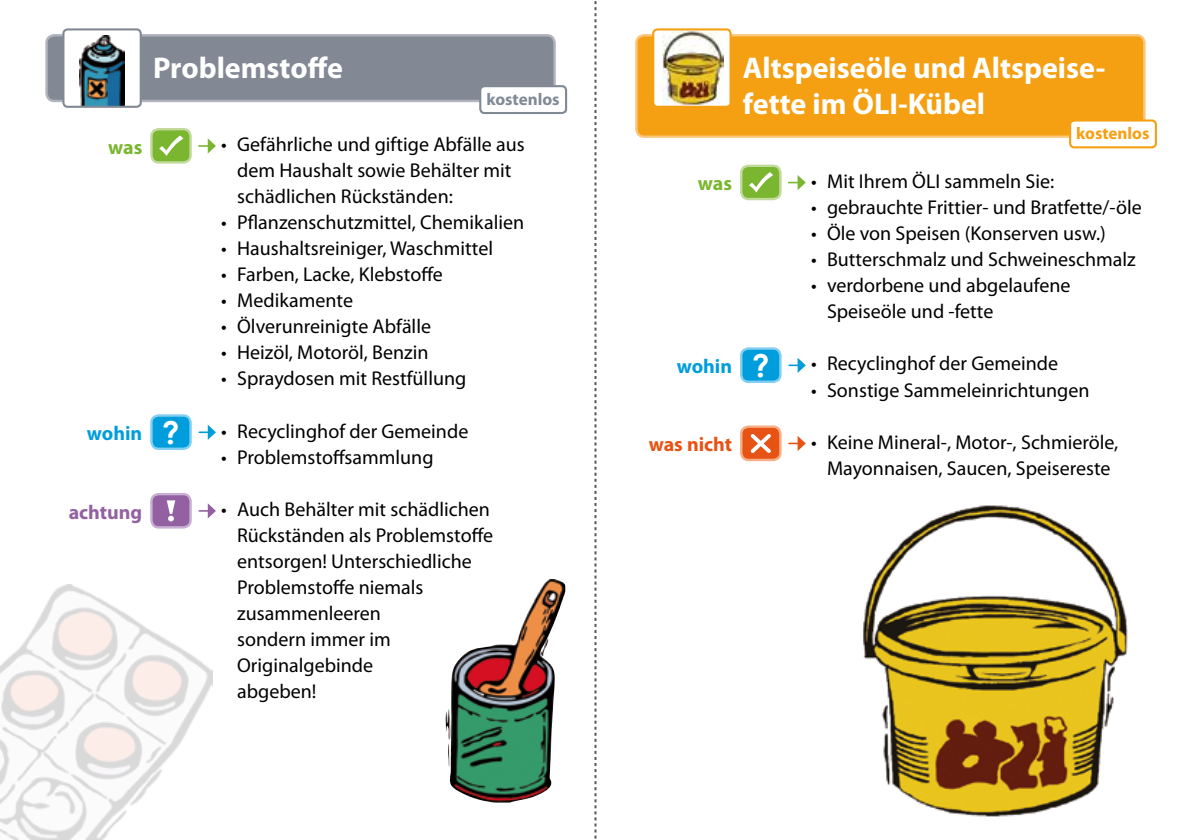
<style>
.page{position:relative;width:1191px;height:840px;background:#fff}
.page>*{position:absolute;margin:0;border:0;box-sizing:border-box;transform-origin:0 0}
.t1{font:700 30px/36px "Myriad Pro";color:#fff}
.t2{font:20px/26px "Myriad Pro";color:#000}
.t3{font:700 20px "Myriad Pro";color:#009ddc}
.t4{font:700 20px "Myriad Pro";color:#e75215}
.t5{font:700 20px "Myriad Pro";color:#9361a1}
.t6{font:700 20px "Myriad Pro";letter-spacing:-.005em;color:#7ab630}
.t7{font:700 17px "Myriad Pro";color:#818995}
.t8{font:700 17px "Myriad Pro";color:#f5a012}
.s1{font-family:"Century Gothic";font-size:31px;color:#fff}
</style>
<div class="page">
<img style="left:0;top:584px;width:212px;height:255px">
<img style="left:445px;top:579px;width:120px;height:223px">
<div style="left:47px;top:35px;width:507px;height:66px;background:#828995;border-radius:8px"></div>
<div style="left:45px;top:34px;width:511px;height:68px;border:2px solid #b2b4bd;border-radius:8px"></div>
<div style="left:636px;top:35px;width:508px;height:102px;background:#f5a012;border-radius:8px"></div>
<div style="left:635px;top:34px;width:510px;height:104px;border:2px solid #fbc77e;border-radius:8px"></div>
<svg style="left:594px;top:1px;width:2px;height:838px"></svg>
<div style="left:63px;top:29px;width:78px;height:78px;background:#fff;border-radius:4px"></div>
<img style="left:79px;top:36px;width:45px;height:69px">
<div style="left:62px;top:28px;width:80px;height:80px;border:2px solid #818995;border-radius:4px"></div>
<div style="left:653px;top:29px;width:77px;height:78px;background:#fff;border-radius:4px"></div>
<img style="left:662px;top:31px;width:61px;height:74px">
<div style="left:652px;top:28px;width:79px;height:80px;border:2px solid #f5a012;border-radius:4px"></div>
<img style="left:863px;top:505px;width:265px;height:312px">
<div style="left:480px;top:86px;width:86px;height:27px;background:#fff;border-radius:4px"></div>
<div style="left:479px;top:85px;width:88px;height:29px;border:2px solid #818995;border-radius:4px"></div>
<div style="left:1070px;top:120px;width:85px;height:27px;background:#fff;border-radius:4px"></div>
<div style="left:1069px;top:119px;width:88px;height:29px;border:2px solid #f5a012;border-radius:4px"></div>
<div style="left:151px;top:415px;width:40px;height:33px;background:#009ddc;border-radius:7px"></div>
<div style="left:150px;top:414px;width:42px;height:35px;border:2px solid #84cff1;border-radius:7px"></div>
<svg style="left:199px;top:424px;width:17px;height:15px"></svg>
<div style="left:741px;top:348px;width:39px;height:33px;background:#009ddc;border-radius:7px"></div>
<div style="left:740px;top:347px;width:41px;height:36px;border:2px solid #84cff1;border-radius:7px"></div>
<svg style="left:789px;top:357px;width:16px;height:16px"></svg>
<svg style="left:199px;top:503px;width:17px;height:15px"></svg>
<div style="left:151px;top:494px;width:40px;height:33px;background:#9361a1;border-radius:7px"></div>
<div style="left:150px;top:492px;width:42px;height:36px;border:2px solid #c7b0d3;border-radius:7px"></div>
<svg style="left:167px;top:500px;width:8px;height:21px"></svg>
<svg style="left:199px;top:138px;width:17px;height:15px"></svg>
<div style="left:151px;top:129px;width:40px;height:33px;background:#7ab630;border-radius:7px"></div>
<div style="left:150px;top:128px;width:42px;height:35px;border:2px solid #c4da9d;border-radius:7px"></div>
<svg style="left:159px;top:135px;width:24px;height:21px"></svg>
<svg style="left:789px;top:436px;width:16px;height:15px"></svg>
<div style="left:741px;top:426px;width:39px;height:33px;background:#e75215;border-radius:7px"></div>
<div style="left:740px;top:425px;width:41px;height:36px;border:2px solid #f6af85;border-radius:7px"></div>
<svg style="left:750px;top:434px;width:21px;height:19px"></svg>
<svg style="left:788px;top:175px;width:17px;height:15px"></svg>
<div style="left:741px;top:166px;width:39px;height:33px;background:#7ab630;border-radius:7px"></div>
<div style="left:740px;top:164px;width:41px;height:36px;border:2px solid #c4da9d;border-radius:7px"></div>
<svg style="left:749px;top:172px;width:24px;height:20px"></svg>
<h1 class="t1" style="left:153px;top:49px;width:191px">Problemstoffe</h1>
<h1 class="t1" style="left:743px;top:49px;width:362px">Altspeiseöle und Altspeise&shy;fette im ÖLI-Kübel</h1>
<p class="t7" style="left:486px;top:88px;width:75px">kostenlos</p>
<p class="t6" style="left:108px;top:134px;width:36px">was</p>
<p class="t3" style="left:87px;top:420px;width:94px">wohin <span class="s1">?</span></p>
<p class="t5" style="left:69px;top:498px;width:75px">achtung</p>
<p class="t2" style="left:237px;top:131px;width:289px;text-indent:-16px">• Gefährliche und giftige Abfälle aus dem Haushalt sowie Behälter mit schädlichen Rückständen:</p>
<p class="t2" style="left:221px;top:209px;width:304px">• Pflanzenschutzmittel, Chemikalien</p>
<p class="t2" style="left:221px;top:235px;width:273px">• Haushaltsreiniger, Waschmittel</p>
<p class="t2" style="left:221px;top:261px;width:223px">• Farben, Lacke, Klebstoffe</p>
<p class="t2" style="left:221px;top:287px;width:133px">• Medikamente</p>
<p class="t2" style="left:221px;top:313px;width:211px">• Ölverunreinigte Abfälle</p>
<p class="t2" style="left:221px;top:339px;width:209px">• Heizöl, Motoröl, Benzin</p>
<p class="t2" style="left:221px;top:365px;width:247px">• Spraydosen mit Restfüllung</p>
<p class="t2" style="left:221px;top:417px;width:249px">• Recyclinghof der Gemeinde</p>
<p class="t2" style="left:221px;top:443px;width:214px">• Problemstoffsammlung</p>
<p class="t2" style="left:237px;top:495px;width:257px;text-indent:-16px">• Auch Behälter mit schädlichen<br>Rückständen als Problemstoffe entsorgen! Unterschiedliche<br>Problemstoffe niemals zusammenleeren<br>sondern immer im<br>Originalgebinde<br>abgeben!</p>
<p class="t6" style="left:698px;top:170px;width:36px">was</p>
<p class="t3" style="left:677px;top:353px;width:94px">wohin <span class="s1">?</span></p>
<p class="t4" style="left:648px;top:431px;width:85px">was nicht</p>
<p class="t8" style="left:1076px;top:122px;width:75px">kostenlos</p>
<p class="t2" style="left:811px;top:168px;width:245px">• Mit Ihrem ÖLI sammeln Sie:</p>
<p class="t2" style="left:811px;top:194px;width:332px">• gebrauchte Frittier- und Bratfette/-öle</p>
<p class="t2" style="left:811px;top:220px;width:296px">• Öle von Speisen (Konserven usw.)</p>
<p class="t2" style="left:811px;top:246px;width:326px">• Butterschmalz und Schweineschmalz</p>
<p class="t2" style="left:827px;top:272px;width:245px;text-indent:-16px">• verdorbene und abgelaufene<br>Speiseöle und -fette</p>
<p class="t2" style="left:811px;top:350px;width:249px">• Recyclinghof der Gemeinde</p>
<p class="t2" style="left:811px;top:376px;width:280px">• Sonstige Sammeleinrichtungen</p>
<p class="t2" style="left:811px;top:428px;width:309px;text-align:center">• Keine Mineral-, Motor-, Schmieröle,<br>Mayonnaisen, Saucen, Speisereste</p>
</div>
